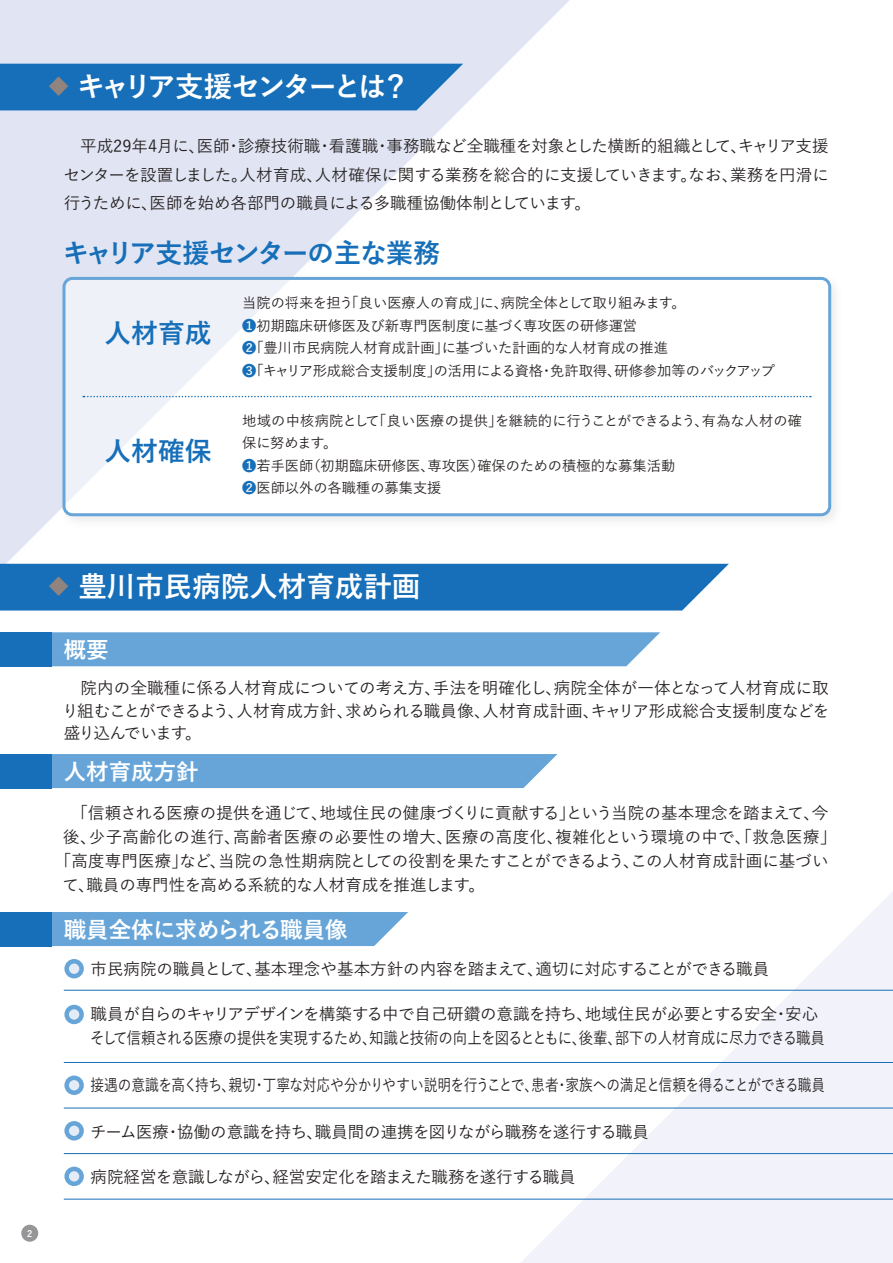
<style>
.page{position:relative;width:893px;height:1263px;background:#fff}
.page>*{position:absolute;margin:0;border:0;box-sizing:border-box;transform-origin:0 0}
.t1{font:700 28.5px "Yu Go";letter-spacing:-.12em;color:#fff}
.t2{font:700 28.5px "Yu Go";color:#fff}
.t3{font:700 27px "Yu Go";letter-spacing:-.045em;color:#166fb8}
.t4{font:700 26.85px "Yu Go";color:#166fb8}
.t5{font:700 22.5px "Yu Go";color:#fff}
.t6{font:500 16.5px/28.5px "Yu Go";letter-spacing:-.01em;color:#241f1f;text-align:justify}
.t7{font:500 16.5px/24px "Yu Go";letter-spacing:-.035em;color:#241f1f}
.t8{font:500 16.5px "Yu Go";letter-spacing:-.03em;color:#241f1f;scale:.83 1}
.t9{font:500 16.5px "Yu Go";letter-spacing:.03em;color:#241f1f}
.t10{font:500 14.25px/22.5px "Yu Go";color:#241f1f}
.t11{font:700 9px "Yu Go";color:#fff}
.s1{color:#91847e}
.s2{color:#166fb8}
</style>
<div class="page">
<svg style="left:0;top:0;width:570px;height:564px;fill:#e0e4f3"></svg>
<svg style="left:520px;top:892px;width:373px;height:371px;fill:#f2f3fa"></svg>
<img style="left:55px;top:270px;width:780px;height:262px">
<div style="left:64px;top:278px;width:766px;height:237px;background:#fff;border-radius:9px"></div>
<div style="left:63px;top:277px;width:768px;height:239px;border:3px solid #67a5d9;border-radius:9px"></div>
<div style="left:51px;top:632px;width:609px;height:34px;background:#67a5d9"></div>
<div style="left:0;top:632px;width:51px;height:34px;background:#166fb8"></div>
<div style="left:51px;top:754px;width:506px;height:34px;background:#67a5d9"></div>
<div style="left:0;top:754px;width:51px;height:34px;background:#166fb8"></div>
<div style="left:51px;top:912px;width:357px;height:34px;background:#67a5d9"></div>
<div style="left:0;top:912px;width:51px;height:34px;background:#166fb8"></div>
<div style="left:0;top:64px;width:463px;height:46px;background:#166fb8"></div>
<div style="left:0;top:564px;width:729px;height:46px;background:#166fb8"></div>
<div style="left:21px;top:1225px;width:17px;height:17px;background:#969698;border-radius:50%"></div>
<hr style="left:64px;top:990px;width:829px;height:1px;background:#166fb8">
<svg style="left:83px;top:396px;width:728px;height:1px"></svg>
<hr style="left:64px;top:1199px;width:829px;height:1px;background:#166fb8">
<hr style="left:64px;top:1062px;width:829px;height:1px;background:#166fb8">
<hr style="left:64px;top:1108px;width:829px;height:1px;background:#166fb8">
<hr style="left:64px;top:1153px;width:829px;height:1px;background:#166fb8">
<svg style="left:67px;top:961px;width:15px;height:15px"></svg>
<div style="left:64px;top:959px;width:20px;height:19px;border:4px solid #67a5d9;border-radius:50%"></div>
<svg style="left:67px;top:1007px;width:15px;height:15px"></svg>
<div style="left:64px;top:1005px;width:20px;height:19px;border:4px solid #67a5d9;border-radius:50%"></div>
<svg style="left:67px;top:1078px;width:15px;height:15px"></svg>
<div style="left:64px;top:1075px;width:20px;height:20px;border:4px solid #67a5d9;border-radius:50%"></div>
<svg style="left:67px;top:1123px;width:15px;height:15px"></svg>
<div style="left:64px;top:1121px;width:20px;height:19px;border:4px solid #67a5d9;border-radius:50%"></div>
<svg style="left:67px;top:1169px;width:15px;height:15px"></svg>
<div style="left:64px;top:1167px;width:20px;height:19px;border:4px solid #67a5d9;border-radius:50%"></div>
<h1 class="t1" style="left:45px;top:71px;width:367px"><span class="s1">◆</span> キャリア支援センターとは？</h1>
<p class="t6" style="left:64px;top:130px;width:767px">　平成29年4月に、医師・診療技術職・看護職・事務職など全職種を対象とした横断的組織として、キャリア支援センターを設置しました。人材育成、人材確保に関する業務を総合的に支援していきます。なお、業務を円滑に行うために、医師を始め各部門の職員による多職種協働体制としています。</p>
<h2 class="t3" style="left:62px;top:238px;width:379px">キャリア支援センターの主な業務</h2>
<p class="t10" style="left:242px;top:290px;width:534px">当院の将来を担う「良い医療人の育成」に、病院全体として取り組みます。<br><span class="s2">❶</span>初期臨床研修医及び新専門医制度に基づく専攻医の研修運営<br><span class="s2">❷</span>「豊川市民病院人材育成計画」に基づいた計画的な人材育成の推進<br><span class="s2">❸</span>「キャリア形成総合支援制度」の活用による資格・免許取得、研修参加等のバックアップ</p>
<p class="t10" style="left:242px;top:408px;width:561px">地域の中核病院として「良い医療の提供」を継続的に行うことができるよう、有為な人材の確保に努めます。<br><span class="s2">❶</span>若手医師（初期臨床研修医、専攻医）確保のための積極的な募集活動<br><span class="s2">❷</span>医師以外の各職種の募集支援</p>
<h3 class="t4" style="left:104px;top:318px;width:109px">人材育成</h3>
<h3 class="t4" style="left:104px;top:436px;width:109px">人材確保</h3>
<h1 class="t2" style="left:45px;top:571px;width:377px"><span class="s1">◆</span> 豊川市民病院人材育成計画</h1>
<h3 class="t5" style="left:64px;top:637px;width:46px">概要</h3>
<p class="t6" style="left:62px;top:675px;width:769px;line-height:22.5px">　院内の全職種に係る人材育成についての考え方、手法を明確化し、病院全体が一体となって人材育成に取り組むことができるよう、人材育成方針、求められる職員像、人材育成計画、キャリア形成総合支援制度などを盛り込んでいます。</p>
<h3 class="t5" style="left:64px;top:759px;width:137px">人材育成方針</h3>
<p class="t6" style="left:63px;top:796px;width:767px">　「信頼される医療の提供を通じて、地域住民の健康づくりに貢献する」という当院の基本理念を踏まえて、今</p>
<p class="t9" style="left:63px;top:821px;width:775px">後、少子高齢化の進行、高齢者医療の必要性の増大、医療の高度化、複雑化という環境の中で、「救急医療」</p>
<p class="t6" style="left:55px;top:844px;width:775px">「高度専門医療」など、当院の急性期病院としての役割を果たすことができるよう、この人材育成計画に基づい</p>
<p class="t6" style="left:63px;top:868px;width:424px">て、職員の専門性を高める系統的な人材育成を推進します。</p>
<h3 class="t5" style="left:64px;top:917px;width:285px">職員全体に求められる職員像</h3>
<p class="t6" style="left:91px;top:952px;width:680px">市民病院の職員として、基本理念や基本方針の内容を踏まえて、適切に対応することができる職員</p>
<p class="t7" style="left:90px;top:1000px;width:736px">職員が自らのキャリアデザインを構築する中で自己研鑽の意識を持ち、地域住民が必要とする安全・安心そして信頼される医療の提供を実現するため、知識と技術の向上を図るとともに、後輩、部下の人材育成に尽力できる職員</p>
<p class="t8" style="left:91px;top:1070px;width:886px">接遇の意識を高く持ち、親切・丁寧な対応や分かりやすい説明を行うことで、患者・家族への満足と信頼を得ることができる職員</p>
<p class="t7" style="left:90px;top:1117px;width:560px">チーム医療・協働の意識を持ち、職員間の連携を図りながら職務を遂行する職員</p>
<p class="t7" style="left:91px;top:1163px;width:487px">病院経営を意識しながら、経営安定化を踏まえた職務を遂行する職員</p>
<p class="t11" style="left:27px;top:1228px;width:7px">2</p>
</div>
